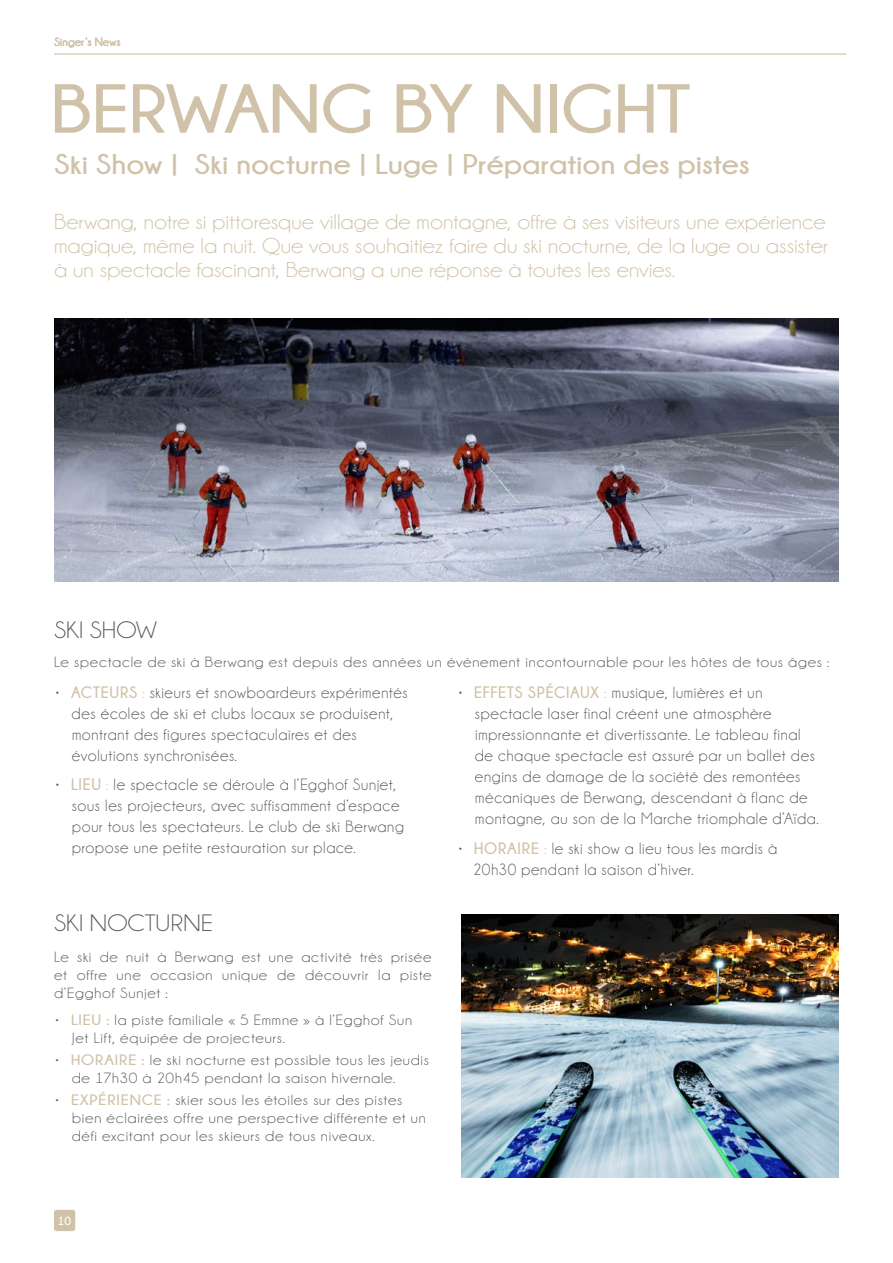
<style>
.page{position:relative;width:893px;height:1263px;background:#fff}
.page>*{position:absolute;margin:0;border:0;box-sizing:border-box;transform-origin:0 0}
.t1{font:700 69px "Champagne&Limousines";letter-spacing:-.005em;color:#d0c2a8;scale:1.1 1}
.t2{font:700 28.5px "Champagne&Limousines";letter-spacing:.005em;color:#d0c2a8;scale:1.1 1}
.t3{font:24px "Champagne&Limousines";letter-spacing:.005em;color:#575756;scale:1.1 1}
.t4{font:21.75px/24px "Champagne&Limousines";letter-spacing:.005em;color:#d0c2a8;text-align:justify;scale:1.1 1}
.t5{font:16.5px/21px "Champagne&Limousines";letter-spacing:.04em;color:#575756}
.t6{font:15px/18px "Champagne&Limousines";letter-spacing:.045em;color:#575756;scale:1.1 1}
.t7{font:700 12px "Champagne&Limousines";color:#d0c2a8}
.t8{font:700 12px "Champagne&Limousines";color:#fff}
.s1{font-weight:700;color:#d0c2a8}
.s2{color:#d0c2a8}
</style>
<div class="page">
<img style="left:461px;top:915px;width:378px;height:263px">
<img style="left:54px;top:318px;width:785px;height:263px">
<div style="left:54px;top:1210px;width:21px;height:21px;background:#d0c2a8;border-radius:2px"></div>
<hr style="left:54px;top:53px;width:792px;height:2px;background:#d0c2a8">
<p class="t7" style="left:54px;top:35px;width:68px">Singer’s News</p>
<h1 class="t1" style="left:51px;top:71px;width:583px">BERWANG BY NIGHT</h1>
<h2 class="t2" style="left:54px;top:149px;width:634px">Ski Show | Ski nocturne | Luge | Préparation des pistes</h2>
<p class="t4" style="left:54px;top:210px;width:705px">Berwang, notre si pittoresque village de montagne, offre à ses visiteurs une expérience magique, même la nuit. Que vous souhaitiez faire du ski nocturne, de la luge ou assister à un spectacle fascinant, Berwang a une réponse à toutes les envies.</p>
<h3 class="t3" style="left:54px;top:618px;width:95px">SKI SHOW</h3>
<p class="t6" style="left:54px;top:653px;width:706px">Le spectacle de ski à Berwang est depuis des années un événement incontournable pour les hôtes de tous âges :</p>
<p class="t5" style="left:72px;top:682px;width:337px;text-indent:-17px">• <span class="s1">ACTEURS</span> <span class="s2">:</span> skieurs et snowboardeurs expérimentés des écoles de ski et clubs locaux se produisent, montrant des figures spectaculaires et des évolutions synchronisées.</p>
<p class="t5" style="left:72px;top:775px;width:334px;text-indent:-17px">• <span class="s1">LIEU</span> <span class="s2">:</span> le spectacle se déroule à l’Egghof Sunjet, sous les projecteurs, avec suffisamment d’espace pour tous les spectateurs. Le club de ski Berwang propose une petite restauration sur place.</p>
<h3 class="t3" style="left:54px;top:911px;width:146px">SKI NOCTURNE</h3>
<p class="t6" style="left:54px;top:948px;width:345px;text-align:justify">Le ski de nuit à Berwang est une activité très prisée et offre une occasion unique de découvrir la piste d’Egghof Sunjet :</p>
<p class="t6" style="left:72px;top:1011px;width:311px;text-indent:-18px">• <span class="s1">LIEU :</span> la piste familiale « 5 Emmne » à l’Egghof Sun<br>Jet Lift, équipée de projecteurs.</p>
<p class="t6" style="left:72px;top:1051px;width:326px;text-indent:-17px">• <span class="s1">HORAIRE :</span> le ski nocturne est possible tous les jeudis de 17h30 à 20h45 pendant la saison hivernale.</p>
<p class="t6" style="left:72px;top:1091px;width:323px;text-indent:-17px">• <span class="s1">EXPÉRIENCE :</span> skier sous les étoiles sur des pistes bien éclairées offre une perspective différente et un défi excitant pour les skieurs de tous niveaux.</p>
<p class="t5" style="left:475px;top:682px;width:346px;text-indent:-17px">• <span class="s1">EFFETS SPÉCIAUX</span> <span class="s2">:</span> musique, lumières et un spectacle laser final créent une atmosphère impressionnante et divertissante. Le tableau final de chaque spectacle est assuré par un ballet des engins de damage de la société des remontées mécaniques de Berwang, descendant à flanc de montagne, au son de la Marche triomphale d’Aïda.</p>
<p class="t5" style="left:473px;top:838px;width:306px;text-indent:-15px">• <span class="s1">HORAIRE</span> <span class="s2">:</span> le ski show a lieu tous les mardis à<br>20h30 pendant la saison d’hiver.</p>
<p class="t8" style="left:58px;top:1214px;width:15px">10</p>
</div>
